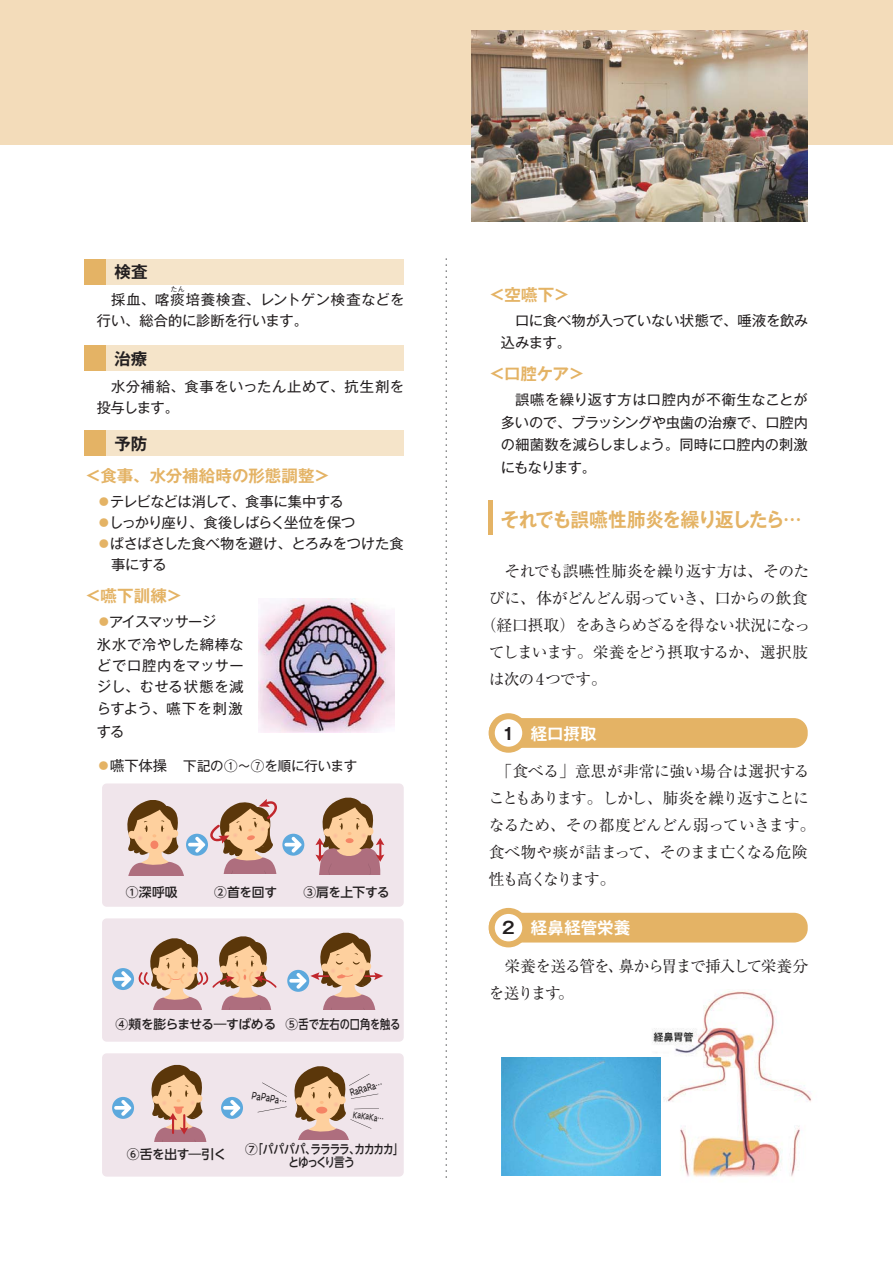
<style>
.page{position:relative;width:893px;height:1263px;background:#fff}
.page>*{position:absolute;margin:0;border:0;box-sizing:border-box;transform-origin:0 0}
.t1{font:19.5px "Gothic MB101 Pr 5 De Bold 90 msp RKSJ H";letter-spacing:-.045em;color:#e4b365;scale:.95 1}
.t2{font:16.5px "Gothic MB101 Pr 5 De Bold 90 msp RKSJ H";color:#e4b365}
.t3{font:16.5px "Gothic MB101 Pr 5 De Bold 90 msp RKSJ H";color:#fff}
.t4{font:16.5px "Gothic MB101 Pr 5 De Bold 90 msp RKSJ H";color:#231f20}
.t5{font:15.75px "Ryumin Pr 5 Regular 90 msp RKSJ H";letter-spacing:-.05em;color:#231f20}
.t6{font:15.75px/27px "Ryumin Pr 5 Regular 90 msp RKSJ H";letter-spacing:-.03em;color:#231f20}
.t7{font:15.75px/27px "Ryumin Pr 5 Regular 90 msp RKSJ H";letter-spacing:-.08em;color:#231f20}
.t8{font:14.25px/22.5px "Gothic MB101 Pr 5 Regular 90 msp RKSJ H";letter-spacing:-.01em;color:#231f20}
.t9{font:14.25px/21px "Gothic MB101 Pr 5 Regular 90 msp RKSJ H";letter-spacing:.03em;color:#231f20}
.t10{font:14.25px/21px "Gothic MB101 Pr 5 Regular 90 msp RKSJ H";letter-spacing:.01em;color:#231f20}
.t11{font:14.25px/21px "Gothic MB101 Pr 5 Regular 90 msp RKSJ H";letter-spacing:.045em;color:#231f20}
.t12{font:14.25px "Gothic MB101 Pr 5 Regular 90 msp RKSJ H";letter-spacing:-.06em;color:#231f20}
.t13{font:14.25px/22.5px "Gothic MB101 Pr 5 Regular 90 msp RKSJ H";letter-spacing:-.035em;color:#231f20}
.t14{font:14.25px "Gothic MB101 Pr 5 Regular 90 msp RKSJ H";letter-spacing:-.03em;color:#231f20}
.t15{font:13.5px "Gothic MB101 Pr 5 Regular 90 msp RKSJ H";letter-spacing:-.01em;color:#231f20}
.t16{font:12.75px "UD Shin Go NT Pro Medium 90 msp RKSJ H";letter-spacing:-.025em;color:#231f20}
.t17{font:12.75px/13.5px "UD Shin Go NT Pro Medium 90 msp RKSJ H";letter-spacing:-.095em;color:#231f20;text-align:center}
.t18{font:9.45px "Taka Hand Std De Bold 90 msp RKSJ H";color:#231f20;scale:.8 1}
.t19{font:8.85px "Taka Hand Std De Bold 90 msp RKSJ H";color:#231f20;scale:.8 1}
.t20{font:8.25px "Taka Hand Std De Bold 90 msp RKSJ H";color:#231f20;scale:.8 1}
.t21{font:7.5px "Gothic BBB Pr 5 Medium 90 msp RKSJ H";color:#231f20}
.s1{color:#e4b365}
.s2{font-size:14.25px;color:#e4b365}
.s3{font-size:14.25px}
.s4{color:#231f20}
</style>
<div class="page">
<img style="left:647px;top:991px;width:164px;height:186px">
<div style="left:102px;top:783px;width:302px;height:124px;background:#f0e5eb;border-radius:5px"></div>
<div style="left:102px;top:918px;width:302px;height:124px;background:#f0e5eb;border-radius:5px"></div>
<div style="left:102px;top:1053px;width:302px;height:124px;background:#f0e5eb;border-radius:5px"></div>
<div style="left:0;top:0;width:893px;height:144px;background:#f3dcba"></div>
<img style="left:472px;top:30px;width:336px;height:192px">
<hr style="left:489px;top:501px;width:4px;height:34px;background:#e4b365">
<svg style="left:445px;top:258px;width:2px;height:920px"></svg>
<img style="left:259px;top:598px;width:135px;height:135px">
<img style="left:501px;top:1057px;width:159px;height:118px">
<svg style="left:151px;top:1064px;width:56px;height:77px"></svg>
<svg style="left:139px;top:936px;width:138px;height:73px"></svg>
<svg style="left:315px;top:797px;width:69px;height:78px"></svg>
<div style="left:489px;top:718px;width:319px;height:30px;background:#e4b365;border-radius:14px"></div>
<div style="left:489px;top:713px;width:39px;height:40px;background:#e4b365;border-radius:50%"></div>
<div style="left:495px;top:719px;width:27px;height:28px;background:#fff;border-radius:50%"></div>
<div style="left:489px;top:913px;width:319px;height:30px;background:#e4b365;border-radius:14px"></div>
<div style="left:489px;top:908px;width:39px;height:39px;background:#e4b365;border-radius:50%"></div>
<div style="left:495px;top:914px;width:27px;height:27px;background:#fff;border-radius:50%"></div>
<svg style="left:127px;top:799px;width:150px;height:76px"></svg>
<svg style="left:112px;top:968px;width:22px;height:22px"></svg>
<svg style="left:114px;top:971px;width:18px;height:16px"></svg>
<svg style="left:287px;top:970px;width:22px;height:22px"></svg>
<svg style="left:289px;top:932px;width:94px;height:77px"></svg>
<svg style="left:112px;top:1097px;width:22px;height:22px"></svg>
<svg style="left:114px;top:1100px;width:18px;height:16px"></svg>
<svg style="left:221px;top:1097px;width:22px;height:22px"></svg>
<svg style="left:223px;top:1100px;width:17px;height:16px"></svg>
<svg style="left:282px;top:834px;width:22px;height:22px"></svg>
<svg style="left:284px;top:837px;width:18px;height:16px"></svg>
<div style="left:85px;top:259px;width:319px;height:25px;background:#f5e4c9"></div>
<div style="left:85px;top:259px;width:21px;height:25px;background:#e4b365"></div>
<div style="left:85px;top:346px;width:319px;height:25px;background:#f5e4c9"></div>
<div style="left:85px;top:346px;width:21px;height:25px;background:#e4b365"></div>
<div style="left:85px;top:430px;width:319px;height:26px;background:#f5e4c9"></div>
<div style="left:85px;top:430px;width:21px;height:26px;background:#e4b365"></div>
<svg style="left:262px;top:1083px;width:25px;height:14px"></svg>
<svg style="left:258px;top:1107px;width:28px;height:5px"></svg>
<svg style="left:294px;top:1066px;width:85px;height:73px"></svg>
<p class="t4" style="left:115px;top:266px;width:35px">検査</p>
<p class="t21" style="left:170px;top:286px;width:16px">たん</p>
<p class="t10" style="left:97px;top:291px;width:309px">　採血、喀痰培養検査、レントゲン検査などを行い、総合的に診断を行います。</p>
<p class="t4" style="left:115px;top:353px;width:34px">治療</p>
<p class="t9" style="left:97px;top:378px;width:309px">　水分補給、食事をいったん止めて、抗生剤を投与します。</p>
<p class="t4" style="left:115px;top:437px;width:34px">予防</p>
<p class="t2" style="left:85px;top:470px;width:247px">＜食事、水分補給時の形態調整＞</p>
<p class="t14" style="left:97px;top:496px;width:249px"><span class="s1">●</span>テレビなどは消して、食事に集中する</p>
<p class="t12" style="left:97px;top:517px;width:260px"><span class="s1">●</span>しっかり座り、食後しばらく坐位を保つ</p>
<p class="t8" style="left:97px;top:535px;width:308px;line-height:21px"><span class="s1">●</span>ぱさぱさした食べ物を避け、とろみをつけた食　事にする</p>
<p class="t2" style="left:85px;top:590px;width:99px">＜嚥下訓練＞</p>
<p class="t13" style="left:97px;top:612px;width:149px"><span class="s1">●</span>アイスマッサージ<br>氷水で冷やした綿棒な</p>
<p class="t11" style="left:97px;top:657px;width:148px">どで口腔内をマッサージし、むせる状態を減</p>
<p class="t9" style="left:97px;top:699px;width:147px;line-height:22.5px">らすよう、嚥下を刺激する</p>
<p class="t15" style="left:97px;top:761px;width:262px"><span class="s2">●</span><span class="s3">嚥下体操</span> 下記の①～⑦を順に行います</p>
<p class="t16" style="left:126px;top:887px;width:53px">①深呼吸</p>
<p class="t16" style="left:214px;top:887px;width:64px">②首を回す</p>
<p class="t16" style="left:303px;top:887px;width:88px">③肩を上下する</p>
<p class="t16" style="left:116px;top:1020px;width:286px">④頬を膨らませる―すばめる ⑤舌で左右の口角を触る</p>
<p class="t18" style="left:252px;top:1092px;width:46px;rotate:10deg">PaPaPa…</p>
<p class="t19" style="left:349px;top:1090px;width:44px;rotate:-17deg">RaRaRa…</p>
<p class="t20" style="left:354px;top:1111px;width:41px;rotate:9deg">KaKaKa…</p>
<p class="t16" style="left:127px;top:1149px;width:101px">⑥舌を出す―引く</p>
<p class="t17" style="left:245px;top:1144px;width:160px">⑦「パパパパ、ララララ、カカカカ」とゆっくり言う</p>
<p class="t2" style="left:489px;top:288px;width:83px">＜空嚥下＞</p>
<p class="t8" style="left:501px;top:311px;width:309px">　口に食べ物が入っていない状態で、唾液を飲み込みます。</p>
<p class="t2" style="left:489px;top:368px;width:98px">＜口腔ケア＞</p>
<p class="t8" style="left:501px;top:390px;width:309px;text-align:justify">　誤嚥を繰り返す方は口腔内が不衛生なことが多いので、ブラッシングや虫歯の治療で、口腔内の細菌数を減らしましょう。同時に口腔内の刺激にもなります。</p>
<h1 class="t1" style="left:501px;top:512px;width:318px">それでも誤嚥性肺炎を繰り返したら…</h1>
<p class="t5" style="left:489px;top:566px;width:322px">　それでも誤嚥性肺炎を繰り返す方は、そのた</p>
<p class="t5" style="left:489px;top:593px;width:320px">びに、体がどんどん弱っていき、口からの飲食</p>
<p class="t5" style="left:481px;top:620px;width:331px">（経口摂取）をあきらめざるを得ない状況になっ</p>
<p class="t5" style="left:489px;top:647px;width:321px">てしまいます。栄養をどう摂取するか、選択肢</p>
<p class="t5" style="left:489px;top:674px;width:120px">は次の4つです。</p>
<p class="t3" style="left:502px;top:727px;width:96px"><span class="s4">1</span> 経口摂取</p>
<p class="t6" style="left:489px;top:760px;width:328px;text-indent:8px">「食べる」意思が非常に強い場合は選択することもあります。しかし、肺炎を繰り返すことになるため、その都度どんどん弱っていきます。食べ物や痰が詰まって、そのまま亡くなる危険性も高くなります。</p>
<p class="t3" style="left:502px;top:922px;width:130px"><span class="s4">2</span> 経鼻経管栄養</p>
<p class="t7" style="left:489px;top:955px;width:321px">　栄養を送る管を、鼻から胃まで挿入して栄養分を送ります。</p>
</div>
